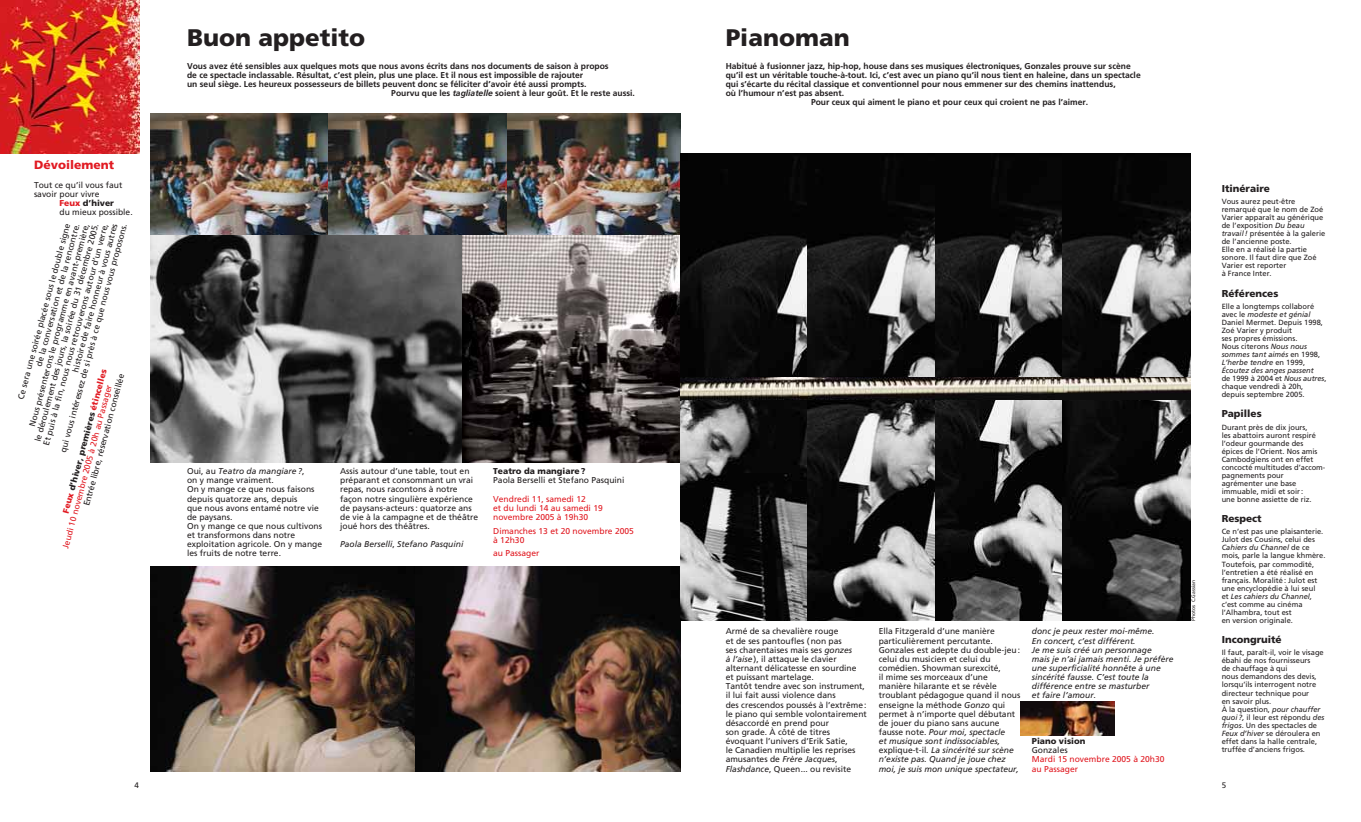
<style>
.page{position:relative;width:1361px;height:822px;background:#fff}
.page>*{position:absolute;margin:0;border:0;box-sizing:border-box;transform-origin:0 0}
.t1{font:900 24px "Frutiger";color:#231f20}
.t2{font:900 12px "Frutiger";color:#e11a22}
.t3{font:900 10px "Frutiger";color:#231f20}
.t4{font:8.5px/9.1px "Frutiger";color:#231f20}
.t5{font:700 8.5px "Frutiger";color:#231f20}
.t6{font:italic 8.5px/9.1px "Frutiger";color:#231f20}
.t7{font:8.5px/9.1px "Frutiger";color:#e11a22}
.t8{font:900 8.5px "Frutiger";color:#231f20}
.t9{font:8px "Frutiger";color:#231f20}
.t10{font:7.5px/8.1px "Frutiger";color:#231f20}
.t11{font:5px "Frutiger";color:#231f20}
.s1{font-weight:900;color:#e11a22}
.s2{font-weight:900}
.s3{font-weight:900;color:#231f20}
.s4{font-style:italic}
.s5{font-style:normal}
</style>
<div class="page">
<img style="left:0;top:0;width:140px;height:153px">
<img style="left:150px;top:113px;width:179px;height:122px">
<img style="left:329px;top:113px;width:178px;height:122px">
<img style="left:507px;top:113px;width:173px;height:122px">
<img style="left:150px;top:567px;width:265px;height:204px">
<img style="left:415px;top:567px;width:265px;height:204px">
<svg style="left:150px;top:235px;width:312px;height:227px;background:#5d5d5d"></svg>
<svg style="left:462px;top:235px;width:218px;height:227px;background:#66605f"></svg>
<img style="left:680px;top:153px;width:128px;height:224px">
<svg style="left:808px;top:153px;width:127px;height:224px;background:#282828"></svg>
<svg style="left:935px;top:153px;width:128px;height:224px;background:#2f2f2f"></svg>
<svg style="left:1063px;top:153px;width:128px;height:224px;background:#313131"></svg>
<svg style="left:680px;top:399px;width:128px;height:222px;background:#4f4f4f"></svg>
<svg style="left:808px;top:399px;width:127px;height:222px;background:#555"></svg>
<svg style="left:935px;top:399px;width:128px;height:222px;background:#494949"></svg>
<svg style="left:1063px;top:399px;width:128px;height:222px;background:#262626"></svg>
<img style="left:680px;top:377px;width:255px;height:22px">
<svg style="left:935px;top:377px;width:256px;height:22px;background:#7c776d"></svg>
<img style="left:1021px;top:701px;width:93px;height:35px">
<h2 class="t2" style="left:34px;top:160px;width:82px">Dévoilement</h2>
<p class="t4" style="left:34px;top:181px;width:90px">Tout ce qu’il vous faut savoir pour vivre</p>
<p class="t4" style="left:60px;top:199px;width:75px"><span class="s1">Feux</span> <span class="s2">d’hiver<br></span>du mieux possible.</p>
<p class="t4" style="left:71px;top:371px;width:155px;rotate:-75deg">histoire de faire honneur à vous autres</p>
<p class="t4" style="left:17px;top:398px;width:183px;rotate:-75deg">Ce sera une soirée placée sous le double signe</p>
<p class="t4" style="left:42px;top:444px;width:231px;rotate:-75deg">Et puis à la fin, nous nous retrouverons autour d’un verre,</p>
<p class="t4" style="left:34px;top:441px;width:227px;rotate:-75deg">le déroulement des jours, la soirée du 31 décembre 2005.</p>
<p class="t4" style="left:59px;top:451px;width:238px;rotate:-75deg">qui vous intéressez de si près à ce que nous vous proposons.</p>
<p class="t4" style="left:35px;top:365px;width:149px;rotate:-75deg">de la conversation et de la rencontre.</p>
<p class="t4" style="left:28px;top:426px;width:212px;rotate:-75deg">Nous présenterons le programme en avant-première,</p>
<p class="t7" style="left:53px;top:545px;width:184px;text-indent:34px;rotate:-75deg"><span class="s2">Feux</span> <span class="s3">d’hiver, premières</span> <span class="s2">étincelles<br></span>Jeudi 10 novembre 2005 à 20h au Passager</p>
<p class="t4" style="left:83px;top:505px;width:138px;rotate:-75deg">Entrée libre, réservation conseillée</p>
<h1 class="t1" style="left:187px;top:28px;width:180px">Buon appetito</h1>
<p class="t5" style="left:187px;top:62px;width:423px">Vous avez été sensibles aux quelques mots que nous avons écrits dans nos documents de saison à propos</p>
<p class="t5" style="left:187px;top:72px;width:398px">de ce spectacle inclassable. Résultat, c’est plein, plus une place. Et il nous est impossible de rajouter</p>
<p class="t5" style="left:187px;top:81px;width:401px">un seul siège. Les heureux possesseurs de billets peuvent donc se féliciter d’avoir été aussi prompts.</p>
<p class="t5" style="left:391px;top:90px;width:245px">Pourvu que les <span class="s4">tagliatelle</span> soient à leur goût. Et le reste aussi.</p>
<p class="t4" style="left:187px;top:467px;width:137px">Oui, au <span class="s4">Teatro da mangiare ?</span>,<br>on y mange vraiment.<br>On y mange ce que nous faisons depuis quatorze ans, depuis<br>que nous avons entamé notre vie de paysans.<br>On y mange ce que nous cultivons et transformons dans notre exploitation agricole. On y mange les fruits de notre terre.</p>
<p class="t4" style="left:340px;top:467px;width:139px">Assis autour d’une table, tout en préparant et consommant un vrai repas, nous racontons à notre façon notre singulière expérience de paysans-acteurs : quatorze ans de vie à la campagne et de théâtre joué hors des théâtres.</p>
<p class="t6" style="left:340px;top:540px;width:125px">Paola Berselli<span class="s5">,</span> Stefano Pasquini</p>
<p class="t8" style="left:493px;top:468px;width:94px">Teatro da mangiare ?</p>
<p class="t4" style="left:493px;top:476px;width:133px">Paola Berselli et Stefano Pasquini</p>
<p class="t7" style="left:493px;top:495px;width:111px">Vendredi 11, samedi 12<br>et du lundi 14 au samedi 19 novembre 2005 à 19h30</p>
<p class="t7" style="left:493px;top:527px;width:142px">Dimanches 13 et 20 novembre 2005 à 12h30</p>
<p class="t7" style="left:493px;top:550px;width:48px">au Passager</p>
<h1 class="t1" style="left:726px;top:28px;width:126px">Pianoman</h1>
<p class="t5" style="left:726px;top:62px;width:407px">Habitué à fusionner jazz, hip-hop, house dans ses musiques électroniques, Gonzales prouve sur scène</p>
<p class="t5" style="left:726px;top:72px;width:417px">qu’il est un véritable touche-à-tout. Ici, c’est avec un piano qu’il nous tient en haleine, dans un spectacle</p>
<p class="t5" style="left:726px;top:81px;width:392px">qui s’écarte du récital classique et conventionnel pour nous emmener sur des chemins inattendus,</p>
<p class="t5" style="left:726px;top:90px;width:120px">où l’humour n’est pas absent.</p>
<p class="t5" style="left:811px;top:99px;width:279px">Pour ceux qui aiment le piano et pour ceux qui croient ne pas l’aimer.</p>
<p class="t4" style="left:726px;top:628px;width:143px">Armé de sa chevalière rouge<br>et de ses pantoufles (non pas<br>ses charentaises mais ses <span class="s4">gonzes<br>à l’aise</span>), il attaque le clavier alternant délicatesse en sourdine<br>et puissant martelage.<br>Tantôt tendre avec son instrument, il lui fait aussi violence dans<br>des crescendos poussés à l’extrême : le piano qui semble volontairement désaccordé en prend pour<br>son grade. À côté de titres évoquant l’univers d’Erik Satie,<br>le Canadien multiplie les reprises amusantes de <span class="s4">Frère Jacques</span>,<br><span class="s4">Flashdance</span>, Queen... ou revisite</p>
<p class="t4" style="left:879px;top:628px;width:143px">Ella Fitzgerald d’une manière particulièrement percutante.<br>Gonzales est adepte du double-jeu : celui du musicien et celui du comédien. Showman surexcité,<br>il mime ses morceaux d’une manière hilarante et se révèle troublant pédagogue quand il nous enseigne la méthode <span class="s4">Gonzo</span> qui permet à n’importe quel débutant de jouer du piano sans aucune fausse note. <span class="s4">Pour moi, spectacle<br>et musique sont indissociables, </span>explique-t-il<span class="s4">. La sincérité sur scène n’existe pas. Quand je joue chez moi, je suis mon unique spectateur,</span></p>
<p class="t6" style="left:1032px;top:628px;width:143px">donc je peux rester moi-même.<br>En concert, c’est différent.<br>Je me suis créé un personnage<br>mais je n’ai jamais menti. Je préfère une superficialité honnête à une sincérité fausse. C’est toute la différence entre se masturber<br>et faire l’amour.</p>
<p class="t8" style="left:1032px;top:738px;width:55px">Piano vision</p>
<p class="t4" style="left:1032px;top:746px;width:37px">Gonzales</p>
<p class="t7" style="left:1032px;top:756px;width:134px">Mardi 15 novembre 2005 à 20h30 au Passager</p>
<p class="t11" style="left:1191px;top:621px;width:42px;rotate:-90deg">Photos C.Gassian</p>
<p class="t3" style="left:1222px;top:184px;width:50px">Itinéraire</p>
<p class="t10" style="left:1222px;top:198px;width:105px">Vous aurez peut-être remarqué que le nom de Zoé<br>Varier apparaît au générique de l’exposition <span class="s4">Du beau travail!</span> présentée à la galerie de l’ancienne poste.<br>Elle en a réalisé la partie sonore. Il faut dire que Zoé<br>Varier est reporter<br>à France Inter.</p>
<p class="t3" style="left:1222px;top:289px;width:58px">Références</p>
<p class="t10" style="left:1222px;top:303px;width:106px">Elle a longtemps collaboré avec le <span class="s4">modeste et génial<br></span>Daniel Mermet. Depuis 1998,<br>Zoé Varier y produit<br>ses propres émissions.<br>Nous citerons <span class="s4">Nous nous sommes tant aimés</span> en 1998,<br><span class="s4">L’herbe tendre</span> en 1999,<br><span class="s4">Écoutez des anges passent<br></span>de 1999 à 2004 et <span class="s4">Nous autres</span>, chaque vendredi à 20h, depuis septembre 2005.</p>
<p class="t3" style="left:1222px;top:410px;width:42px">Papilles</p>
<p class="t10" style="left:1222px;top:423px;width:105px">Durant près de dix jours,<br>les abattoirs auront respiré l’odeur gourmande des épices de l’Orient. Nos amis<br>Cambodgiens ont en effet concocté multitudes d’accom&shy;pagnements pour agrémenter une base immuable, midi et soir :<br>une bonne assiette de riz.</p>
<p class="t3" style="left:1222px;top:515px;width:41px">Respect</p>
<p class="t10" style="left:1222px;top:528px;width:105px">Ce n’est pas une plaisanterie.<br>Julot des Cousins, celui des<br><span class="s4">Cahiers du Channel</span> de ce mois, parle la langue khmère.<br>Toutefois, par commodité, l’entretien a été réalisé en français. Moralité : Julot est une encyclopédie à lui seul<br>et <span class="s4">Les cahiers du Channel, </span>c’est comme au cinéma l’Alhambra, tout est<br>en version originale.</p>
<p class="t3" style="left:1222px;top:636px;width:62px">Incongruité</p>
<p class="t10" style="left:1222px;top:649px;width:104px">Il faut, paraît-il, voir le visage ébahi de nos fournisseurs<br>de chauffage à qui<br>nous demandons des devis, lorsqu’ils interrogent notre directeur technique pour<br>en savoir plus.<br>À la question, <span class="s4">pour chauffer quoi?,</span> il leur est répondu <span class="s4">des frigos</span>. Un des spectacles de<br><span class="s4">Feux d’hiver</span> se déroulera en effet dans la halle centrale, truffée d’anciens frigos.</p>
<p class="t9" style="left:134px;top:782px;width:6px">4</p>
<p class="t9" style="left:1222px;top:782px;width:6px">5</p>
</div>
